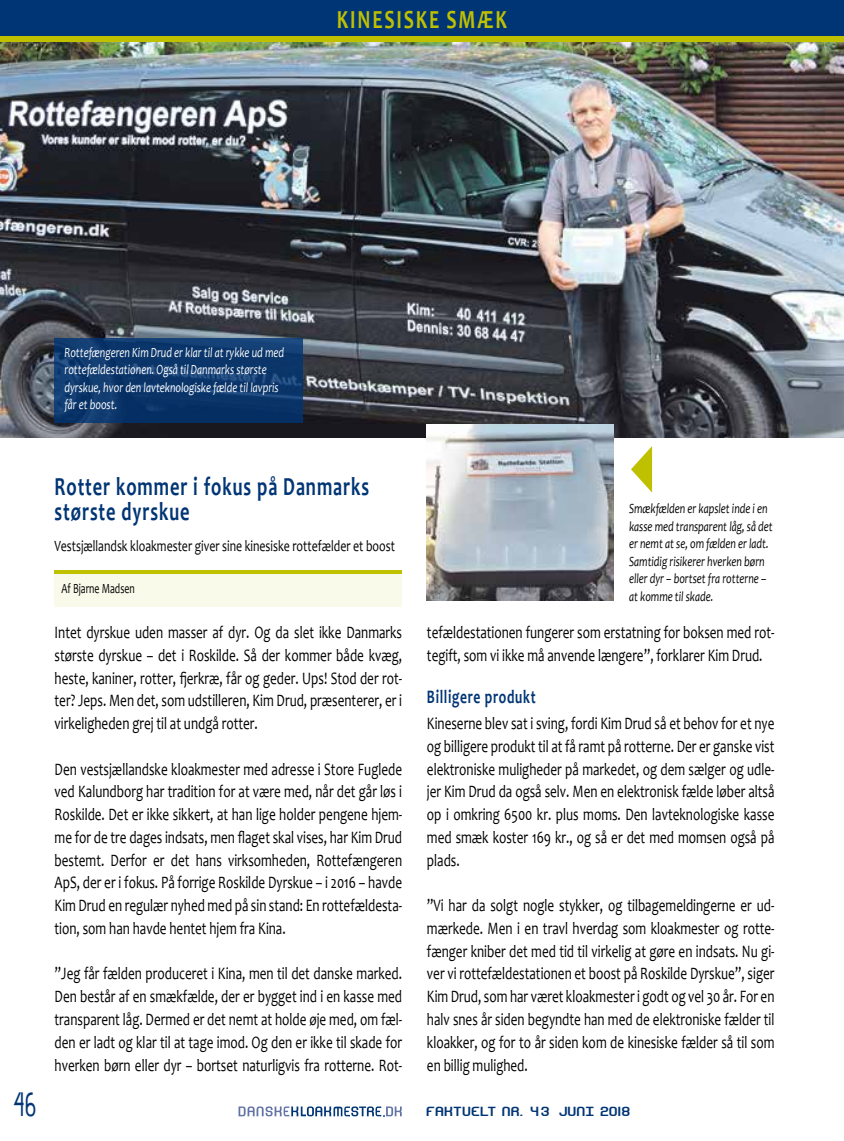
<style>
.page{position:relative;width:844px;height:1141px;background:#fff}
.page>*{position:absolute;margin:0;border:0;box-sizing:border-box;transform-origin:0 0}
.t1{font:800 31.5px "advent";color:#003575;scale:.75 1}
.t2{font:700 26.25px/24.5px "Candara";letter-spacing:.05em;color:#003575;scale:.7 1}
.t3{font:700 26.25px "Candara";letter-spacing:.09em;color:#bfc000;scale:.75 1}
.t4{font:700 19.25px "Candara";letter-spacing:.05em;color:#003575;scale:.7 1}
.t5{font:17.5px/22.8px "Candara";color:#000;text-align:justify;scale:.75 1}
.t6{font:15.75px "Candara";color:#000;scale:.75 1}
.t7{font:italic 14px/17.5px "Candara";color:#000;scale:.75 1}
.t8{font:italic 14px/17.5px "Candara";color:#fff;scale:.75 1}
.t9{font:14px "Candara";color:#000;scale:.7 1}
.t10{font:12.6px "Hyperion Sunset BRK";letter-spacing:.11em;color:#003575;scale:.7 1}
</style>
<div class="page">
<div style="left:0;top:0;width:843px;height:40px;background:#003575"></div>
<div style="left:0;top:37px;width:843px;height:6px;background:#bfc000"></div>
<svg style="left:238px;top:1106px;width:163px;height:10px"></svg>
<div style="left:55px;top:574px;width:347px;height:33px;background:#fafaeb"></div>
<hr style="left:55px;top:571px;width:347px;height:3px;background:#bfc000">
<img style="left:0;top:43px;width:843px;height:394px">
<img style="left:427px;top:424px;width:186px;height:177px">
<svg style="left:55px;top:338px;width:248px;height:84px;background:#0d386d"></svg>
<svg style="left:631px;top:446px;width:21px;height:47px"></svg>
<h2 class="t3" style="left:337px;top:3px;width:228px">KINESISKE SMÆK</h2>
<p class="t8" style="left:64px;top:343px;width:294px">Rottefængeren Kim Drud er klar til at rykke ud med rottefældestationen. Også til Danmarks største dyrskue, hvor den lavteknologiske fælde til lavpris får et boost.</p>
<h1 class="t1" style="left:13px;top:1082px;width:32px">46</h1>
<h2 class="t2" style="left:55px;top:474px;width:451px">Rotter kommer i fokus på Danmarks største dyrskue</h2>
<p class="t6" style="left:55px;top:536px;width:455px">Vestsjællandsk kloakmester giver sine kinesiske rottefælder et boost</p>
<p class="t9" style="left:62px;top:579px;width:106px">Af Bjarne Madsen</p>
<p class="t5" style="left:55px;top:621px;width:465px">Intet dyrskue uden masser af dyr. Og da slet ikke Danmarks største dyrskue – det i Roskilde. Så der kommer både kvæg, heste, kaniner, rotter, fjerkræ, får og geder. Ups! Stod der rot&shy;ter? Jeps. Men det, som udstilleren, Kim Drud, præsenterer, er i virkeligheden grej til at undgå rotter.</p>
<p class="t5" style="left:55px;top:757px;width:465px">Den vestsjællandske kloakmester med adresse i Store Fuglede ved Kalundborg har tradition for at være med, når det går løs i Roskilde. Det er ikke sikkert, at han lige holder pengene hjem&shy;me for de tre dages indsats, men flaget skal vises, har Kim Drud bestemt. Derfor er det hans virksomheden, Rottefængeren ApS, der er i fokus. På forrige Roskilde Dyrskue – i 2016 – havde Kim Drud en regulær nyhed med på sin stand: En rottefældesta&shy;tion, som han havde hentet hjem fra Kina.</p>
<p class="t5" style="left:55px;top:962px;width:465px">”Jeg får fælden produceret i Kina, men til det danske marked.<br>Den består af en smækfælde, der er bygget ind i en kasse med transparent låg. Dermed er det nemt at holde øje med, om fæl&shy;den er ladt og klar til at tage imod. Og den er ikke til skade for hverken børn eller dyr – bortset naturligvis fra rotterne. Rot-</p>
<p class="t7" style="left:629px;top:500px;width:193px">Smækfælden er kapslet inde i en kasse med transparent låg, så det er nemt at se, om fælden er ladt.<br>Samtidig risikerer hverken børn eller dyr – bortset fra rotterne – at komme til skade.</p>
<p class="t5" style="left:427px;top:621px;width:464px">tefældestationen fungerer som erstatning for boksen med rot&shy;tegift, som vi ikke må anvende længere”, forklarer Kim Drud.</p>
<p class="t4" style="left:427px;top:685px;width:157px">Billigere produkt</p>
<p class="t5" style="left:427px;top:712px;width:465px">Kineserne blev sat i sving, fordi Kim Drud så et behov for et nye og billigere produkt til at få ramt på rotterne. Der er ganske vist elektroniske muligheder på markedet, og dem sælger og udle&shy;jer Kim Drud da også selv. Men en elektronisk fælde løber altså op i omkring 6500 kr. plus moms. Den lavteknologiske kasse med smæk koster 169 kr., og så er det med momsen også på plads.</p>
<p class="t5" style="left:427px;top:894px;width:465px">”Vi har da solgt nogle stykker, og tilbagemeldingerne er ud&shy;mærkede. Men i en travl hverdag som kloakmester og rotte&shy;fænger kniber det med tid til virkelig at gøre en indsats. Nu gi&shy;ver vi rottefældestationen et boost på Roskilde Dyrskue”, siger Kim Drud, som har været kloakmester i godt og vel 30 år. For en halv snes år siden begyndte han med de elektroniske fælder til kloakker, og for to år siden kom de kinesiske fælder så til som en billig mulighed.</p>
<p class="t10" style="left:427px;top:1106px;width:291px">FAKTUELT NR. 4 3 JUNI 2018</p>
</div>
